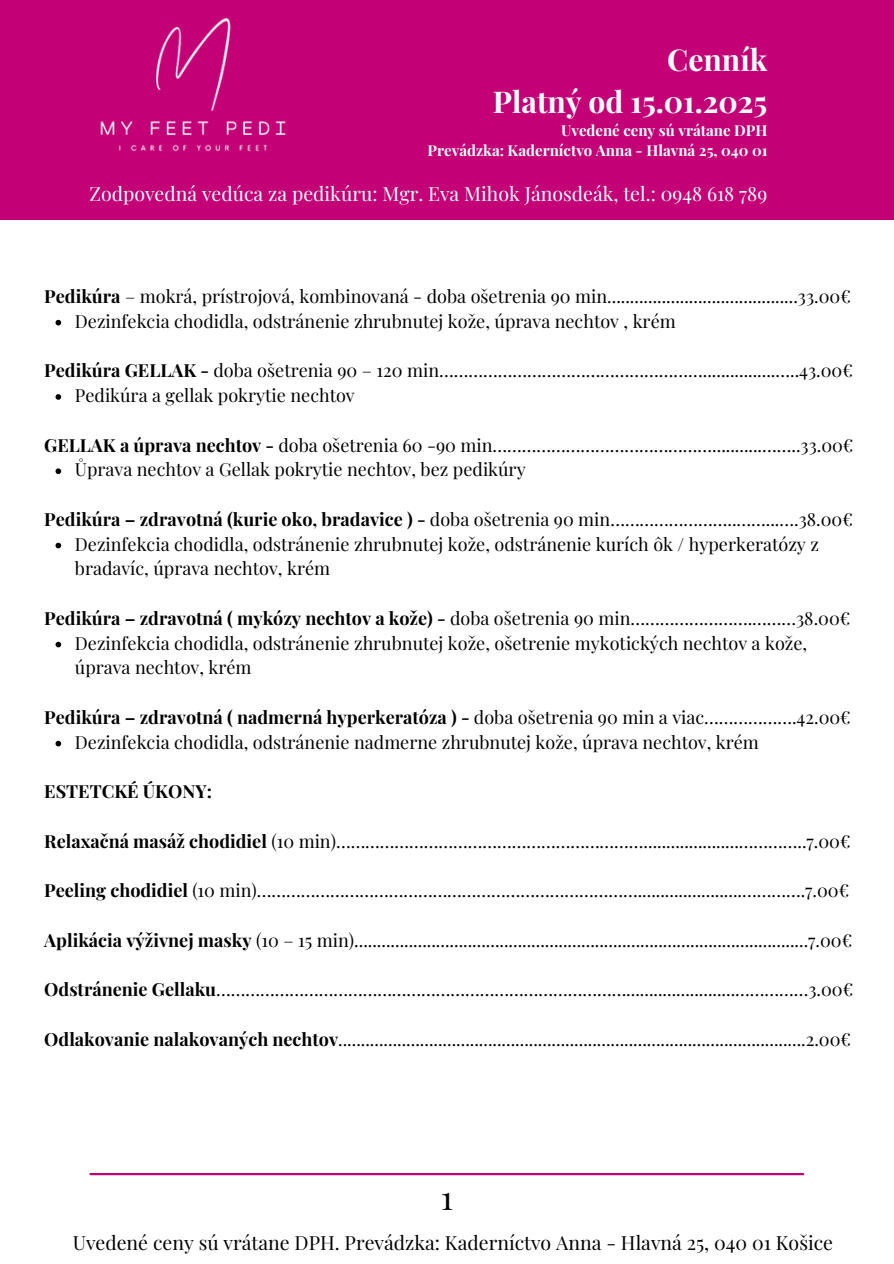
<style>
.page{position:relative;width:894px;height:1264px;background:#fff}
.page>*{position:absolute;margin:0;border:0;box-sizing:border-box;transform-origin:0 0}
.t1{font:33px "Playfair Display";color:#000}
.t2{font:700 30px "Playfair Display";color:#fff}
.t3{font:19.5px "Playfair Display";color:#000}
.t4{font:19.5px "Playfair Display";color:#fff}
.t5{font:18px/24.8px "Playfair Display";color:#000}
.t6{font:700 18px "Playfair Display";color:#000}
.t7{font:700 15px "Playfair Display";color:#fff}
.s1{font-weight:700}
.s2{font-weight:400}
</style>
<div class="page">
<hr style="left:90px;top:1172px;width:712px;height:3px;background:#c30076">
<div style="left:0;top:0;width:893px;height:219px;background:#c30076"></div>
<img style="left:100px;top:19px;width:186px;height:133px">
<svg style="left:55px;top:320px;width:6px;height:5px"></svg>
<svg style="left:55px;top:394px;width:6px;height:6px"></svg>
<svg style="left:55px;top:468px;width:6px;height:6px"></svg>
<svg style="left:55px;top:542px;width:6px;height:6px"></svg>
<svg style="left:55px;top:641px;width:6px;height:6px"></svg>
<svg style="left:55px;top:740px;width:6px;height:6px"></svg>
<p class="t2" style="left:667px;top:38px;width:102px">Cenník</p>
<p class="t2" style="left:493px;top:80px;width:276px">Platný od 15.01.2025</p>
<p class="t7" style="left:561px;top:120px;width:208px">Uvedené ceny sú vrátane DPH</p>
<h2 class="t7" style="left:427px;top:140px;width:341px">Prevádzka: Kaderníctvo Anna - Hlavná 25, 040 01</h2>
<h2 class="t4" style="left:89px;top:180px;width:679px">Zodpovedná vedúca za pedikúru: Mgr. Eva Mihok Jánosdeák, tel.: 0948 618 789</h2>
<p class="t5" style="left:44px;top:283px;width:807px"><span class="s1">Pedikúra</span> – mokrá, prístrojová, kombinovaná - doba ošetrenia 90 min..........................................33.00€</p>
<h2 class="t5" style="left:75px;top:308px;width:602px">Dezinfekcia chodidla, odstránenie zhrubnutej kože, úprava nechtov , krém</h2>
<p class="t5" style="left:44px;top:357px;width:809px"><span class="s1">Pedikúra GELLAK -</span> doba ošetrenia 90 – 120 min………………………………………………................…..43.00€</p>
<h2 class="t5" style="left:75px;top:382px;width:281px">Pedikúra a gellak pokrytie nechtov</h2>
<p class="t5" style="left:44px;top:431px;width:810px"><span class="s1">GELLAK a úprava nechtov -</span> doba ošetrenia 60 -90 min………………………………………...........……..33.00€</p>
<h2 class="t5" style="left:75px;top:456px;width:452px">Ůprava nechtov a Gellak pokrytie nechtov, bez pedikúry</h2>
<p class="t5" style="left:44px;top:506px;width:809px"><span class="s1">Pedikúra – zdravotná (kurie oko, bradavice ) -</span> doba ošetrenia 90 min……………………..……...….38.00€</p>
<h2 class="t5" style="left:75px;top:530px;width:745px">Dezinfekcia chodidla, odstránenie zhrubnutej kože, odstránenie kurích ôk / hyperkeratózy z bradavíc, úprava nechtov, krém</h2>
<p class="t6" style="left:44px;top:605px;width:807px">Pedikúra – zdravotná ( mykózy nechtov a kože) - <span class="s2">doba ošetrenia 90 min…………………….………38.00€</span></p>
<h2 class="t5" style="left:75px;top:629px;width:733px">Dezinfekcia chodidla, odstránenie zhrubnutej kože, ošetrenie mykotických nechtov a kože, úprava nechtov, krém</h2>
<p class="t6" style="left:44px;top:704px;width:807px">Pedikúra – zdravotná ( nadmerná hyperkeratóza ) - <span class="s2">doba ošetrenia 90 min a viac……………….42.00€</span></p>
<h1 class="t5" style="left:75px;top:728px;width:685px">Dezinfekcia chodidla, odstránenie nadmerne zhrubnutej kože, úprava nechtov, krém</h1>
<h2 class="t6" style="left:44px;top:778px;width:169px">ESTETCKÉ ÚKONY:</h2>
<h2 class="t5" style="left:44px;top:827px;width:807px"><span class="s1">Relaxačná masáž chodidiel</span> (10 min)……………………………………………………….....................…………..7.00€</h2>
<h2 class="t5" style="left:44px;top:877px;width:806px"><span class="s1">Peeling chodidiel</span> (10 min)…………………………………………………………………….......................………….7.00€</h2>
<h2 class="t5" style="left:44px;top:926px;width:809px"><span class="s1">Aplikácia výživnej masky</span> (10 – 15 min)....................................................................................................7.00€</h2>
<h2 class="t5" style="left:44px;top:976px;width:810px"><span class="s1">Odstránenie Gellaku</span>…………………………………………………………………………........................……………3.00€</h2>
<p class="t5" style="left:44px;top:1025px;width:808px"><span class="s1">Odlakovanie nalakovaných nechtov</span>.......................................................................................................2.00€</p>
<p class="t1" style="left:440px;top:1174px;width:14px">1</p>
<p class="t3" style="left:73px;top:1228px;width:761px">Uvedené ceny sú vrátane DPH. Prevádzka: Kaderníctvo Anna - Hlavná 25, 040 01 Košice</p>
</div>
